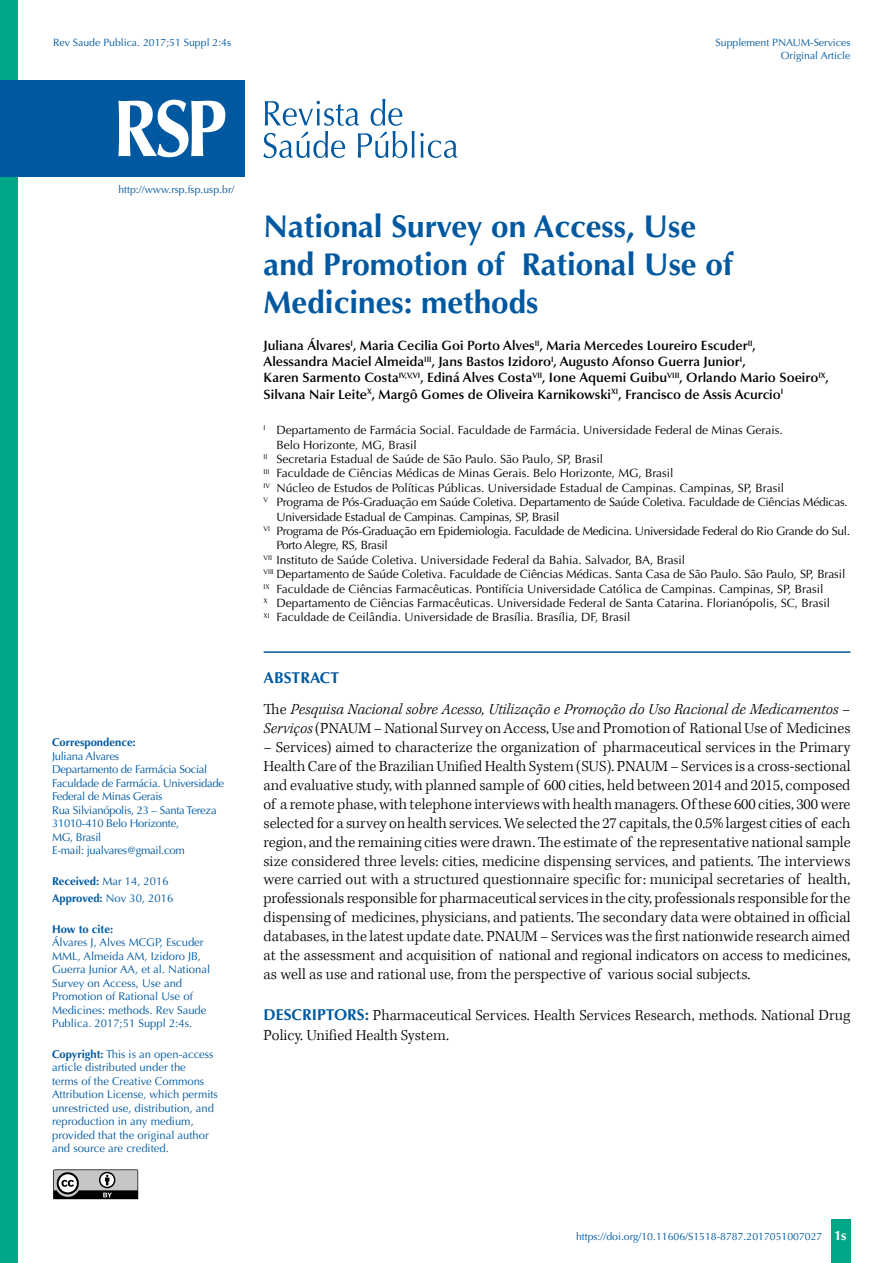
<style>
.page{position:relative;width:893px;height:1263px;background:#fff}
.page>*{position:absolute;margin:0;border:0;box-sizing:border-box;transform-origin:0 0}
.t1{font:700 31.5px/37.8px "Optima";color:#0059a0}
.t2{font:300 15.75px/18.9px "Kepler Std";color:#000;text-align:justify}
.t3{font:italic 300 15.75px/18.9px "Kepler Std";color:#000}
.t4{font:700 15.75px "Optima";color:#0059a0}
.t5{font:600 13.5px/16.2px "Optima";color:#000}
.t6{font:700 13.5px "Optima";color:#fff}
.t7{font:12px "Optima";color:#000}
.t8{font:12px "Optima";letter-spacing:-.02em;color:#000}
.t9{font:12px "Optima";letter-spacing:-.025em;color:#000}
.t10{font:11.25px/13.5px "Optima";color:#0059a0}
.t11{font:11.25px/13.5px "Optima";letter-spacing:-.025em;color:#0059a0}
.t12{font:700 11.25px "Optima";color:#0059a0}
.t13{font:10.5px/12.6px "Optima";color:#0059a0;text-align:right}
.s1{font-weight:700}
.s2{font-style:normal}
.s3{font-family:"Optima";font-weight:700;color:#0059a0}
</style>
<div class="page">
<div style="left:831px;top:1220px;width:20px;height:43px;background:#00a887"></div>
<hr style="left:264px;top:651px;width:586px;height:2px;background:#0059a0">
<svg style="left:53px;top:1169px;width:85px;height:30px;background:#838383"></svg>
<div style="left:0;top:0;width:18px;height:1263px;background:#00a887"></div>
<svg style="left:263px;top:99px;width:195px;height:59px"></svg>
<div style="left:0;top:80px;width:244px;height:96px;background:#0059a0"></div>
<svg style="left:118px;top:100px;width:107px;height:57px"></svg>
<p class="t13" style="left:53px;top:36px;width:180px">Rev Saude Publica. 2017;51 Suppl 2:4s</p>
<p class="t13" style="left:716px;top:36px;width:136px">Supplement PNAUM-Services<br>Original Article</p>
<p class="t13" style="left:118px;top:183px;width:117px">http://www.rsp.fsp.usp.br/</p>
<p class="t12" style="left:52px;top:736px;width:85px">Correspondence:</p>
<p class="t11" style="left:52px;top:749px;width:174px">Juliana Alvares<br>Departamento de Farmácia Social<br>Faculdade de Farmácia. Universidade<br>Federal de Minas Gerais<br>Rua Silvianópolis, 23 – Santa Tereza<br>31010-410 Belo Horizonte,<br>MG, Brasil<br>E-mail: jualvares@gmail.com</p>
<p class="t10" style="left:52px;top:872px;width:123px;line-height:17.7px"><span class="s1">Received:</span> Mar 14, 2016<br><span class="s1">Approved:</span> Nov 30, 2016</p>
<p class="t12" style="left:52px;top:922px;width:63px">How to cite:</p>
<p class="t10" style="left:52px;top:936px;width:160px">Álvares J, Alves MCGP, Escuder<br>MML, Almeida AM, Izidoro JB,<br>Guerra Junior AA, et al. National<br>Survey on Access, Use and<br>Promotion of Rational Use of<br>Medicines: methods. Rev Saude<br>Publica. 2017;51 Suppl 2:4s.</p>
<p class="t10" style="left:52px;top:1047px;width:167px"><span class="s1">Copyright:</span> This is an open-access article distributed under the<br>terms of the Creative Commons<br>Attribution License, which permits unrestricted use, distribution, and reproduction in any medium, provided that the original author and source are credited.</p>
<h1 class="t1" style="left:264px;top:208px;width:471px">National Survey on Access, Use and Promotion of Rational Use of<br>Medicines: methods</h1>
<p class="t5" style="left:264px;top:337px;width:567px">Juliana Álvares<sup>I</sup>, Maria Cecilia Goi Porto Alves<sup>II</sup>, Maria Mercedes Loureiro Escuder<sup>II</sup>,<br>Alessandra Maciel Almeida<sup>III</sup>, Jans Bastos Izidoro<sup>I</sup>, Augusto Afonso Guerra Junior<sup>I</sup>,<br>Karen Sarmento Costa<sup>IV,V,VI</sup>, Ediná Alves Costa<sup>VII</sup>, Ione Aquemi Guibu<sup>VIII</sup>, Orlando Mario Soeiro<sup>IX</sup>, Silvana Nair Leite<sup>X</sup>, Margô Gomes de Oliveira Karnikowski<sup>XI</sup>, Francisco de Assis Acurcio<sup>I</sup></p>
<p class="t7" style="left:264px;top:423px;width:521px"><sup>I</sup> Departamento de Farmácia Social. Faculdade de Farmácia. Universidade Federal de Minas Gerais.</p>
<p class="t7" style="left:276px;top:438px;width:142px">Belo Horizonte, MG, Brasil</p>
<p class="t7" style="left:264px;top:452px;width:341px"><sup>II</sup> Secretaria Estadual de Saúde de São Paulo. São Paulo, SP, Brasil</p>
<p class="t7" style="left:264px;top:466px;width:411px"><sup>III</sup> Faculdade de Ciências Médicas de Minas Gerais. Belo Horizonte, MG, Brasil</p>
<p class="t7" style="left:264px;top:481px;width:522px"><sup>IV</sup> Núcleo de Estudos de Políticas Públicas. Universidade Estadual de Campinas. Campinas, SP, Brasil</p>
<p class="t8" style="left:264px;top:495px;width:586px"><sup>V</sup> Programa de Pós-Graduação em Saúde Coletiva. Departamento de Saúde Coletiva. Faculdade de Ciências Médicas.</p>
<p class="t8" style="left:276px;top:510px;width:285px">Universidade Estadual de Campinas. Campinas, SP, Brasil</p>
<p class="t9" style="left:264px;top:524px;width:588px"><sup>VI</sup> Programa de Pós-Graduação em Epidemiologia. Faculdade de Medicina. Universidade Federal do Rio Grande do Sul.</p>
<p class="t9" style="left:276px;top:538px;width:113px">Porto Alegre, RS, Brasil</p>
<p class="t7" style="left:264px;top:553px;width:423px"><sup>VII</sup> Instituto de Saúde Coletiva. Universidade Federal da Bahia. Salvador, BA, Brasil</p>
<p class="t7" style="left:264px;top:567px;width:583px"><sup>VIII</sup> Departamento de Saúde Coletiva. Faculdade de Ciências Médicas. Santa Casa de São Paulo. São Paulo, SP, Brasil</p>
<p class="t7" style="left:264px;top:582px;width:561px"><sup>IX</sup> Faculdade de Ciências Farmacêuticas. Pontifícia Universidade Católica de Campinas. Campinas, SP, Brasil</p>
<p class="t7" style="left:264px;top:596px;width:568px"><sup>X</sup> Departamento de Ciências Farmacêuticas. Universidade Federal de Santa Catarina. Florianópolis, SC, Brasil</p>
<p class="t7" style="left:264px;top:610px;width:368px"><sup>XI</sup> Faculdade de Ceilândia. Universidade de Brasília. Brasília, DF, Brasil</p>
<p class="t4" style="left:264px;top:668px;width:77px">ABSTRACT</p>
<p class="t3" style="left:264px;top:700px;width:588px"><span class="s2">The</span> Pesquisa Nacional sobre Acesso, Utilização e Promoção do Uso Racional de Medicamentos <span class="s2">–<br></span>Serviços <span class="s2">(PNAUM – National Survey on Access, Use and Promotion of Rational Use of Medicines</span></p>
<p class="t2" style="left:264px;top:738px;width:588px">– Services) aimed to characterize the organization of pharmaceutical services in the Primary Health Care of the Brazilian Unified Health System (SUS). PNAUM – Services is a cross-sectional and evaluative study, with planned sample of 600 cities, held between 2014 and 2015, composed of a remote phase, with telephone interviews with health managers. Of these 600 cities, 300 were selected for a survey on health services. We selected the 27 capitals, the 0.5% largest cities of each region, and the remaining cities were drawn. The estimate of the representative national sample size considered three levels: cities, medicine dispensing services, and patients. The interviews were carried out with a structured questionnaire specific for: municipal secretaries of health, professionals responsible for pharmaceutical services in the city, professionals responsible for the dispensing of medicines, physicians, and patients. The secondary data were obtained in official databases, in the latest update date. PNAUM – Services was the first nationwide research aimed at the assessment and acquisition of national and regional indicators on access to medicines, as well as use and rational use, from the perspective of various social subjects.</p>
<p class="t2" style="left:264px;top:1006px;width:588px;line-height:19.8px"><span class="s3">DESCRIPTORS:</span> Pharmaceutical Services. Health Services Research, methods. National Drug<br>Policy. Unified Health System.</p>
<p class="t13" style="left:576px;top:1230px;width:248px">https://doi.org/10.11606/S1518-8787.2017051007027</p>
<p class="t6" style="left:834px;top:1227px;width:14px">1s</p>
</div>
